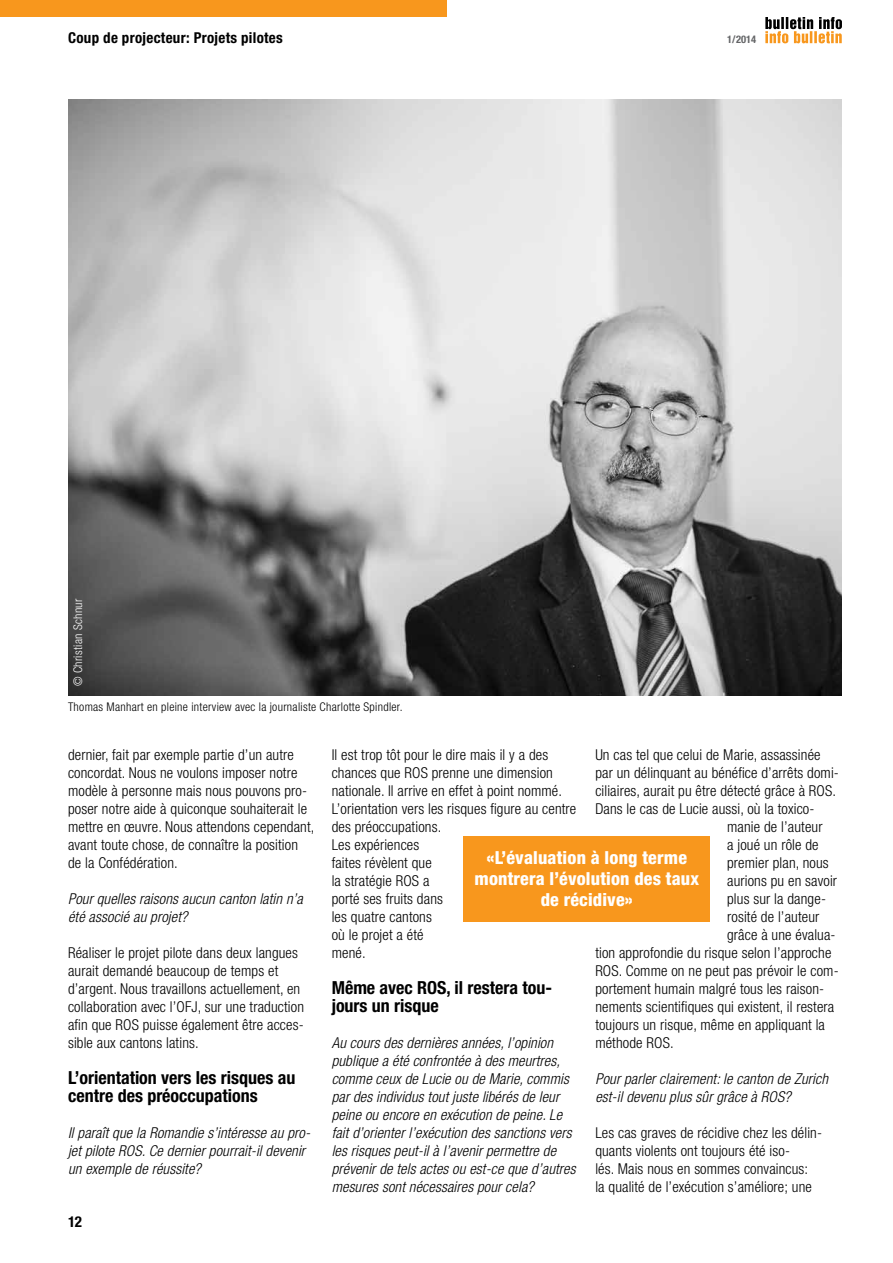
<style>
.page{position:relative;width:893px;height:1263px;background:#fff}
.page>*{position:absolute;margin:0;border:0;box-sizing:border-box;transform-origin:0 0}
.t1{font:700 condensed 18px/18px "Helvetica Neue LT Std";color:#000}
.t2{font:800 condensed 18px/21px "Helvetica Neue LT Std";letter-spacing:.01em;color:#fff;text-align:center}
.t3{font:300 condensed 15px/18px "Helvetica Neue LT Std";letter-spacing:.01em;color:#000}
.t4{font:italic 300 condensed 15px/18px "Helvetica Neue LT Std";letter-spacing:.01em;color:#000}
.t5{font:700 condensed 15px "Helvetica Neue LT Std";letter-spacing:.02em;color:#000}
.t6{font:300 condensed 12px "Helvetica Neue LT Std";letter-spacing:.025em;color:#000}
.t7{font:300 condensed 12px "Helvetica Neue LT Std";letter-spacing:.025em;color:#fff}
.t8{font:700 condensed 10.5px "Helvetica Neue LT Std";color:#636466}
</style>
<div class="page">
<div style="left:0;top:0;width:446px;height:17px;background:#f8971d"></div>
<svg style="left:765px;top:17px;width:77px;height:26px"></svg>
<img style="left:68px;top:100px;width:774px;height:596px">
<div style="left:463px;top:836px;width:247px;height:86px;background:#f8971d"></div>
<p class="t5" style="left:68px;top:29px;width:216px">Coup de projecteur: Projets pilotes</p>
<p class="t7" style="left:71px;top:686px;width:89px;rotate:-90deg">© Christian Schnur</p>
<p class="t6" style="left:68px;top:700px;width:336px">Thomas Manhart en pleine interview avec la journaliste Charlotte Spindler.</p>
<p class="t8" style="left:727px;top:33px;width:31px">1/2014</p>
<p class="t3" style="left:68px;top:745px;width:248px">dernier, fait par exemple partie d’un autre concordat. Nous ne voulons imposer notre modèle à personne mais nous pouvons pro&shy;poser notre aide à quiconque souhaiterait le mettre en œuvre. Nous attendons cependant, avant toute chose, de connaître la position de la Confédération.</p>
<p class="t4" style="left:68px;top:890px;width:236px">Pour quelles raisons aucun canton latin n’a été associé au projet?</p>
<p class="t3" style="left:68px;top:943px;width:237px">Réaliser le projet pilote dans deux langues aurait demandé beaucoup de temps et d’argent. Nous travaillons actuellement, en collaboration avec l’OFJ, sur une traduction afin que ROS puisse également être acces&shy;sible aux cantons latins.</p>
<p class="t1" style="left:68px;top:1068px;width:229px">L’orientation vers les risques au centre des préoccupations</p>
<p class="t4" style="left:68px;top:1124px;width:244px">Il paraît que la Romandie s’intéresse au pro&shy;jet pilote ROS. Ce dernier pourrait-il devenir un exemple de réussite?</p>
<p class="t5" style="left:68px;top:1212px;width:16px">12</p>
<p class="t3" style="left:332px;top:745px;width:246px">Il est trop tôt pour le dire mais il y a des chances que ROS prenne une dimension nationale. Il arrive en effet à point nommé.<br>L’orientation vers les risques figure au centre des préoccupations.<br>Les expériences<br>faites révèlent que<br>la stratégie ROS a<br>porté ses fruits dans<br>les quatre cantons<br>où le projet a été<br>mené.</p>
<p class="t1" style="left:332px;top:978px;width:222px">Même avec ROS, il restera tou&shy;jours un risque</p>
<p class="t4" style="left:332px;top:1034px;width:245px">Au cours des dernières années, l’opinion publique a été confrontée à des meurtres, comme ceux de Lucie ou de Marie, commis par des individus tout juste libérés de leur peine ou encore en exécution de peine. Le fait d’orienter l’exécution des sanctions vers les risques peut-il à l’avenir permettre de prévenir de tels actes ou est-ce que d’autres mesures sont nécessaires pour cela?</p>
<p class="t3" style="left:595px;top:745px;width:227px">Un cas tel que celui de Marie, assassinée</p>
<p class="t3" style="left:595px;top:763px;width:245px">par un délinquant au bénéfice d’arrêts domi-</p>
<p class="t3" style="left:595px;top:781px;width:242px">ciliaires, aurait pu être détecté grâce à ROS.</p>
<p class="t3" style="left:595px;top:799px;width:221px">Dans le cas de Lucie aussi, où la toxico-</p>
<p class="t3" style="left:727px;top:817px;width:97px">manie de l’auteur</p>
<p class="t3" style="left:727px;top:835px;width:93px">a joué un rôle de</p>
<p class="t3" style="left:727px;top:853px;width:103px">premier plan, nous</p>
<p class="t3" style="left:727px;top:871px;width:111px">aurions pu en savoir</p>
<p class="t3" style="left:727px;top:889px;width:100px">plus sur la dange-</p>
<p class="t3" style="left:727px;top:907px;width:94px">rosité de l’auteur</p>
<p class="t3" style="left:727px;top:925px;width:110px">grâce à une évalua-</p>
<p class="t3" style="left:595px;top:943px;width:238px">tion approfondie du risque selon l’approche</p>
<p class="t3" style="left:595px;top:961px;width:245px">ROS. Comme on ne peut pas prévoir le com-</p>
<p class="t3" style="left:595px;top:979px;width:230px">portement humain malgré tous les raison-</p>
<p class="t3" style="left:595px;top:997px;width:240px">nements scientifiques qui existent, il restera</p>
<p class="t3" style="left:595px;top:1015px;width:231px">toujours un risque, même en appliquant la</p>
<p class="t3" style="left:595px;top:1033px;width:80px">méthode ROS.</p>
<p class="t4" style="left:595px;top:1070px;width:234px">Pour parler clairement: le canton de Zurich est-il devenu plus sûr grâce à ROS?</p>
<p class="t3" style="left:595px;top:1123px;width:228px">Les cas graves de récidive chez les délin&shy;quants violents ont toujours été iso-<br>lés. Mais nous en sommes convaincus:<br>la qualité de l’exécution s’améliore; une</p>
<p class="t2" style="left:475px;top:847px;width:226px">«L’évaluation à long terme montrera l’évolution des taux de récidive»</p>
</div>
